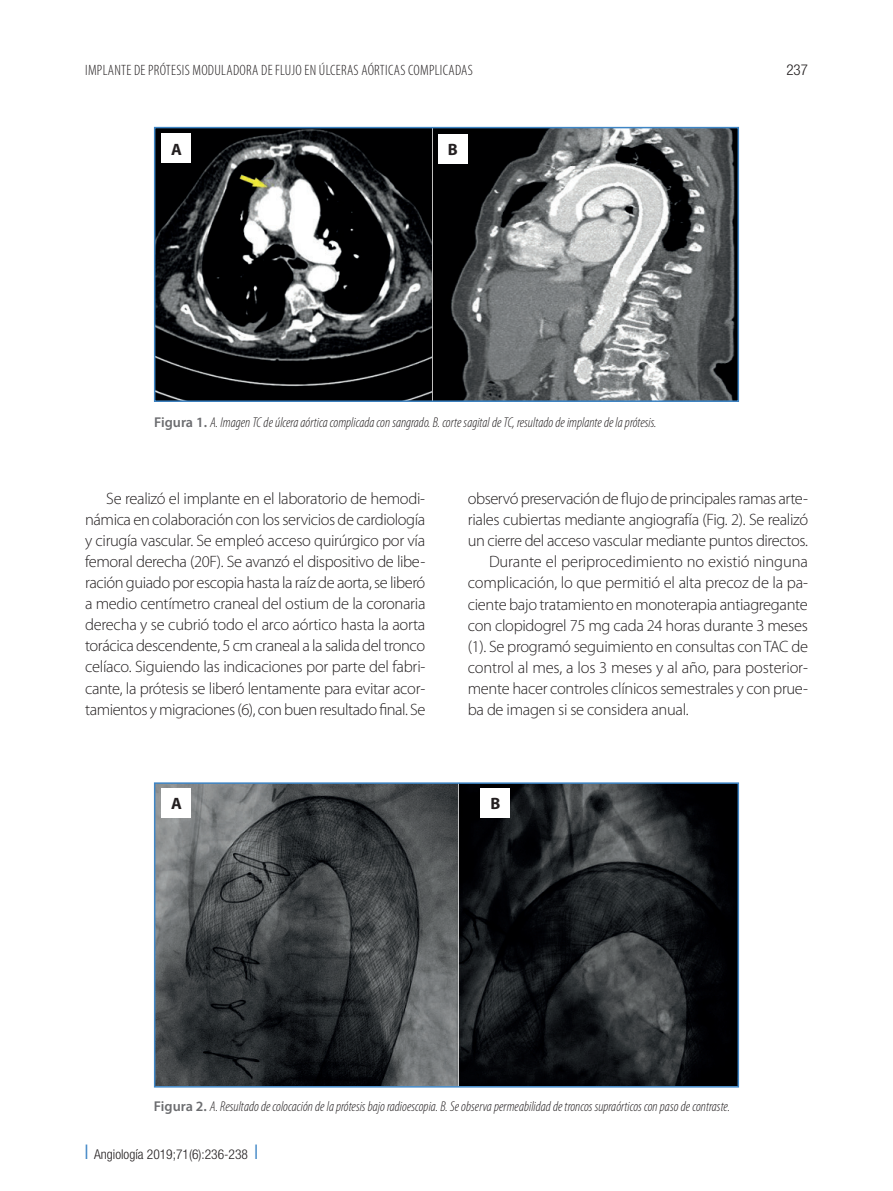
<style>
.page{position:relative;width:893px;height:1191px;background:#fff}
.page>*{position:absolute;margin:0;border:0;box-sizing:border-box;transform-origin:0 0}
.t1{font:300 16.5px/21px "Myriad Pro";letter-spacing:-.02em;color:#231f20;text-align:justify}
.t2{font:700 16.5px "Myriad Pro";color:#231f20}
.t3{font:300 condensed 15px "Myriad Pro";letter-spacing:.02em;color:#231f20}
.t4{font:300 condensed 15px "Helvetica Neue LT Std";color:#231f20}
.t5{font:italic 300 condensed 14.25px "Myriad Pro";color:#231f20}
.t6{font:300 condensed 13.5px "Helvetica Neue LT Std";color:#231f20}
.s1{font-weight:600;font-style:normal;font-stretch:normal;color:#6c6d70}
.s2{color:#3e85c5}
</style>
<div class="page">
<img style="left:157px;top:785px;width:579px;height:299px">
<div style="left:154px;top:782px;width:585px;height:305px;border:2px solid #3e85c5"></div>
<img style="left:157px;top:130px;width:579px;height:269px">
<div style="left:154px;top:127px;width:585px;height:275px;border:2px solid #3e85c5"></div>
<div style="left:162px;top:133px;width:29px;height:30px;background:#fff"></div>
<div style="left:438px;top:134px;width:30px;height:30px;background:#fff"></div>
<div style="left:162px;top:788px;width:29px;height:29px;background:#fff"></div>
<div style="left:480px;top:788px;width:30px;height:29px;background:#fff"></div>
<p class="t3" style="left:85px;top:62px;width:389px">IMPLANTE DE PRÓTESIS MODULADORA DE FLUJO EN ÚLCERAS AÓRTICAS COMPLICADAS</p>
<p class="t4" style="left:786px;top:61px;width:23px">237</p>
<p class="t2" style="left:171px;top:140px;width:12px">A</p>
<p class="t2" style="left:448px;top:140px;width:11px">B</p>
<p class="t5" style="left:154px;top:415px;width:504px"><span class="s1">Figura 1.</span> A. Imagen TC de úlcera aórtica complicada con sangrado. B. corte sagital de TC, resultado de implante de la prótesis.</p>
<p class="t1" style="left:85px;top:488px;width:342px;text-indent:21px">Se realizó el implante en el laboratorio de hemodi&shy;námica en colaboración con los servicios de cardiología y cirugía vascular. Se empleó acceso quirúrgico por vía femoral derecha (20F). Se avanzó el dispositivo de libe&shy;ración guiado por escopia hasta la raíz de aorta, se liberó a medio centímetro craneal del ostium de la coronaria derecha y se cubrió todo el arco aórtico hasta la aorta torácica descendente, 5 cm craneal a la salida del tronco celíaco. Siguiendo las indicaciones por parte del fabri&shy;cante, la prótesis se liberó lentamente para evitar acor&shy;tamientos y migraciones (6), con buen resultado final. Se</p>
<p class="t1" style="left:468px;top:489px;width:342px">observó preservación de flujo de principales ramas arte-</p>
<p class="t1" style="left:468px;top:510px;width:342px">riales cubiertas mediante angiografía (Fig. 2). Se realizó</p>
<p class="t1" style="left:468px;top:531px;width:342px">un cierre del acceso vascular mediante puntos directos.</p>
<p class="t1" style="left:489px;top:552px;width:320px">Durante el periprocedimiento no existió ninguna</p>
<p class="t1" style="left:468px;top:573px;width:342px">complicación, lo que permitió el alta precoz de la pa-</p>
<p class="t1" style="left:468px;top:594px;width:342px">ciente bajo tratamiento en monoterapia antiagregante</p>
<p class="t1" style="left:468px;top:615px;width:342px">con clopidogrel 75 mg cada 24 horas durante 3 meses</p>
<p class="t1" style="left:468px;top:636px;width:342px">(1). Se programó seguimiento en consultas con TAC de</p>
<p class="t1" style="left:468px;top:657px;width:342px">control al mes, a los 3 meses y al año, para posterior-</p>
<p class="t1" style="left:468px;top:678px;width:342px">mente hacer controles clínicos semestrales y con prue-</p>
<p class="t1" style="left:468px;top:699px;width:222px">ba de imagen si se considera anual.</p>
<p class="t2" style="left:171px;top:794px;width:12px">A</p>
<p class="t2" style="left:490px;top:794px;width:11px">B</p>
<p class="t5" style="left:154px;top:1098px;width:578px"><span class="s1">Figura 2.</span> A. Resultado de colocación de la prótesis bajo radioescopia. B. Se observa permeabilidad de troncos supraórticos con paso de contraste.</p>
<p class="t6" style="left:85px;top:1146px;width:174px"><span class="s2">❘</span> Angiología 2019;71(6):236-238 <span class="s2">❘</span></p>
</div>
